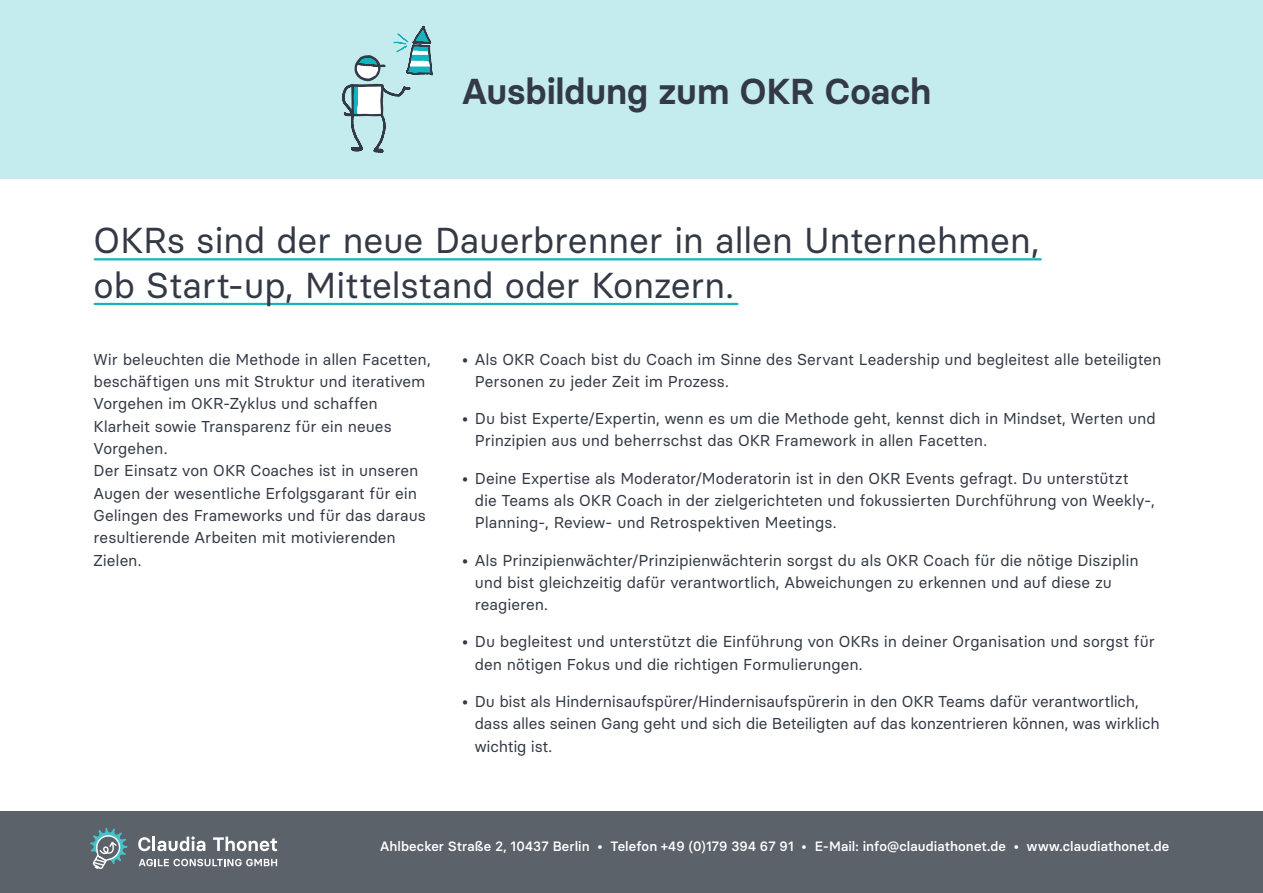
<style>
.page{position:relative;width:1263px;height:893px;background:#fff}
.page>*{position:absolute;margin:0;border:0;box-sizing:border-box;transform-origin:0 0}
.t1{font:36px/44.7px "Basier Circle";letter-spacing:-.01em;color:#333a45}
.t2{font:600 36px "Basier Circle";color:#333a45}
.t3{font:15.75px/22.4px "Basier Circle";letter-spacing:-.005em;color:#333a45}
.t4{font:500 13.5px "Basier Circle";letter-spacing:.01em;color:#fff}
</style>
<div class="page">
<div style="left:0;top:811px;width:1263px;height:82px;background:#5c626a"></div>
<svg style="left:90px;top:828px;width:38px;height:41px"></svg>
<svg style="left:139px;top:859px;width:138px;height:7px"></svg>
<svg style="left:138px;top:836px;width:67px;height:15px"></svg>
<svg style="left:213px;top:837px;width:64px;height:14px"></svg>
<hr style="left:95px;top:258px;width:946px;height:2px;background:#14b4be">
<hr style="left:95px;top:303px;width:642px;height:2px;background:#14b4be">
<div style="left:0;top:0;width:1263px;height:179px;background:#c4ecef"></div>
<svg style="left:342px;top:25px;width:91px;height:128px"></svg>
<h1 class="t2" style="left:462px;top:69px;width:471px">Ausbildung zum OKR Coach</h1>
<h1 class="t1" style="left:94px;top:217px;width:948px">OKRs sind der neue Dauerbrenner in allen Unternehmen, ob Start-up, Mittelstand oder Konzern.</h1>
<p class="t3" style="left:94px;top:348px;width:339px">Wir beleuchten die Methode in allen Facetten, beschäftigen uns mit Struktur und iterativem Vorgehen im OKR-Zyklus und schaffen Klarheit sowie Transparenz für ein neues Vorgehen.<br>Der Einsatz von OKR Coaches ist in unseren Augen der wesentliche Erfolgsgarant für ein Gelingen des Frameworks und für das daraus resultierende Arbeiten mit motivierenden Zielen.</p>
<p class="t3" style="left:475px;top:348px;width:688px;text-indent:-13px">• Als OKR Coach bist du Coach im Sinne des Servant Leadership und begleitest alle beteiligten<br>Personen zu jeder Zeit im Prozess.</p>
<p class="t3" style="left:475px;top:407px;width:682px;text-indent:-13px">• Du bist Experte/Expertin, wenn es um die Methode geht, kennst dich in Mindset, Werten und<br>Prinzipien aus und beherrschst das OKR Framework in allen Facetten.</p>
<p class="t3" style="left:475px;top:467px;width:682px;text-indent:-13px">• Deine Expertise als Moderator/Moderatorin ist in den OKR Events gefragt. Du unterstützt<br>die Teams als OKR Coach in der zielgerichteten und fokussierten Durchführung von Weekly-,<br>Planning-, Review- und Retrospektiven Meetings.</p>
<p class="t3" style="left:475px;top:549px;width:665px;text-indent:-13px">• Als Prinzipienwächter/Prinzipienwächterin sorgst du als OKR Coach für die nötige Disziplin und bist gleichzeitig dafür verantwortlich, Abweichungen zu erkennen und auf diese zu reagieren.</p>
<p class="t3" style="left:475px;top:630px;width:681px;text-indent:-13px">• Du begleitest und unterstützt die Einführung von OKRs in deiner Organisation und sorgst für den nötigen Fokus und die richtigen Formulierungen.</p>
<p class="t3" style="left:475px;top:690px;width:686px;text-indent:-13px">• Du bist als Hindernisaufspürer/Hindernisaufspürerin in den OKR Teams dafür verantwortlich, dass alles seinen Gang geht und sich die Beteiligten auf das konzentrieren können, was wirklich wichtig ist.</p>
<p class="t4" style="left:380px;top:838px;width:791px">Ahlbecker Straße 2, 10437 Berlin • Telefon +49 (0)179 394 67 91 • E-Mail: info@claudiathonet.de • www.claudiathonet.de</p>
</div>
